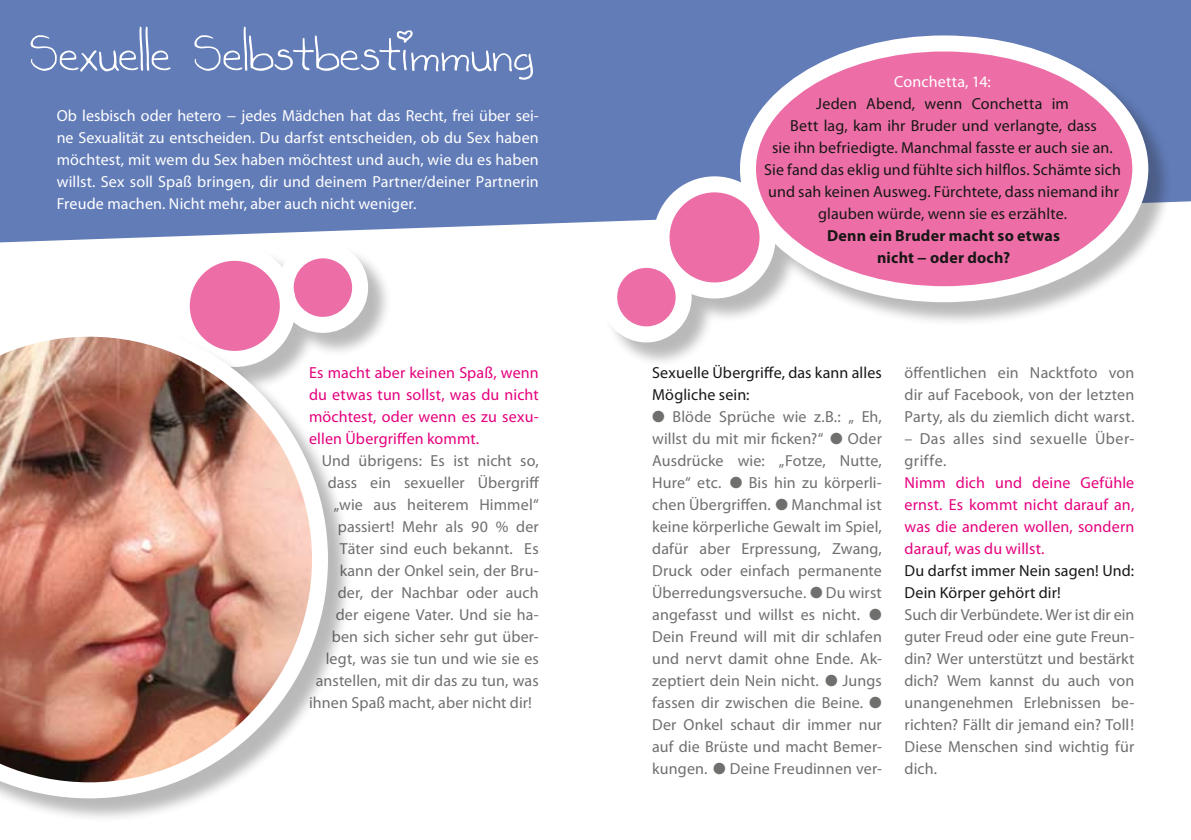
<style>
.page{position:relative;width:1191px;height:840px;background:#fff}
.page>*{position:absolute;margin:0;border:0;box-sizing:border-box;transform-origin:0 0}
.t1{font:72px "Kaileen";letter-spacing:-.01em;color:#fff}
.t2{font:16px/22px "Myriad Pro";letter-spacing:.01em;color:#6f6f6e;text-align:justify}
.t3{font:16px/22px "Myriad Pro";letter-spacing:.01em;color:#181716}
.t4{font:16px/22px "Myriad Pro";letter-spacing:.01em;color:#fff;text-align:justify}
.t5{font:16px/22px "Myriad Pro";letter-spacing:.01em;color:#e5007d;text-align:justify}
.t6{font:700 16px/22px "Myriad Pro";letter-spacing:.015em;color:#181716;text-align:center}
.t7{font:16px/22px "Myriad Pro";letter-spacing:.03em;color:#6f6f6e}
</style>
<div class="page">
<div style="left:0;top:0;width:1191px;height:242px;background:#627cb8"></div>
<div style="left:604px;top:38px;width:568px;height:329px;background:#181716;opacity:.3"></div>
<svg style="left:609px;top:260px;width:74px;height:74px;background:#ef82b2"></svg>
<div style="left:601px;top:252px;width:90px;height:90px;border:16px solid #fff;border-radius:50%"></div>
<div style="left:661px;top:184px;width:106px;height:106px;background:#ed6ea6;border-radius:50%"></div>
<div style="left:653px;top:176px;width:122px;height:122px;border:16px solid #fff;border-radius:50%"></div>
<div style="left:748px;top:43px;width:392px;height:251px;background:#ed6ea6;border-radius:50%"></div>
<div style="left:740px;top:35px;width:408px;height:267px;border:16px solid #fff;border-radius:50%"></div>
<div style="left:177px;top:245px;width:216px;height:146px;background:#181716;opacity:.3"></div>
<svg style="left:286px;top:250px;width:74px;height:75px;background:#ef85b4"></svg>
<div style="left:278px;top:242px;width:90px;height:91px;border:16px solid #fff;border-radius:50%"></div>
<div style="left:182px;top:253px;width:106px;height:106px;background:#ed6ea6;border-radius:50%"></div>
<div style="left:174px;top:245px;width:122px;height:122px;border:16px solid #fff;border-radius:50%"></div>
<div style="left:0;top:323px;width:353px;height:499px;background:#181716;opacity:.3"></div>
<img style="left:0;top:320px;width:328px;height:477px">
<h1 class="t1" style="left:28px;top:1px;width:508px">Sexuelle Selbstbestimmung</h1>
<p class="t4" style="left:57px;top:105px;width:483px">Ob lesbisch oder hetero − jedes Mädchen hat das Recht, frei über sei&shy;ne Sexualität zu entscheiden. Du darfst entscheiden, ob du Sex haben möchtest, mit wem du Sex haben möchtest und auch, wie du es haben willst. Sex soll Spaß bringen, dir und deinem Partner/deiner Partnerin Freude machen. Nicht mehr, aber auch nicht weniger.</p>
<p class="t5" style="left:309px;top:361px;width:231px">Es macht aber keinen Spaß, wenn du etwas tun sollst, was du nicht möchtest, oder wenn es zu sexu&shy;ellen Übergriffen kommt.</p>
<p class="t2" style="left:322px;top:449px;width:219px">Und übrigens: Es ist nicht so,</p>
<p class="t2" style="left:328px;top:471px;width:213px">dass ein sexueller Übergriff</p>
<p class="t2" style="left:334px;top:493px;width:207px">„wie aus heiterem Himmel“</p>
<p class="t2" style="left:338px;top:515px;width:202px">passiert! Mehr als 90 % der</p>
<p class="t2" style="left:340px;top:537px;width:201px">Täter sind euch bekannt. Es</p>
<p class="t2" style="left:340px;top:559px;width:201px">kann der Onkel sein, der Bru-</p>
<p class="t2" style="left:338px;top:581px;width:203px">der, der Nachbar oder auch</p>
<p class="t2" style="left:336px;top:603px;width:205px">der eigene Vater. Und sie ha-</p>
<p class="t2" style="left:332px;top:625px;width:209px">ben sich sicher sehr gut über-</p>
<p class="t2" style="left:326px;top:647px;width:215px">legt, was sie tun und wie sie es</p>
<p class="t2" style="left:316px;top:669px;width:224px">anstellen, mit dir das zu tun, was</p>
<p class="t2" style="left:309px;top:691px;width:224px">ihnen Spaß macht, aber nicht dir!</p>
<p class="t4" style="left:894px;top:70px;width:98px">Conchetta, 14:</p>
<p class="t3" style="left:764px;top:92px;width:358px;text-align:center">Jeden Abend, wenn Conchetta im<br>Bett lag, kam ihr Bruder und verlangte, dass<br>sie ihn befriedigte. Manchmal fasste er auch sie an.<br>Sie fand das eklig und fühlte sich hilflos. Schämte sich und sah keinen Ausweg. Fürchtete, dass niemand ihr glauben würde, wenn sie es erzählte.</p>
<p class="t6" style="left:827px;top:224px;width:235px">Denn ein Bruder macht so etwas nicht − oder doch?</p>
<p class="t3" style="left:652px;top:361px;width:231px">Sexuelle Übergriffe, das kann alles<br>Mögliche sein:</p>
<p class="t2" style="left:652px;top:405px;width:231px">● Blöde Sprüche wie z.B.: „ Eh, willst du mit mir ficken?“ ● Oder Ausdrücke wie: „Fotze, Nutte, Hure“ etc. ● Bis hin zu körperli&shy;chen Übergriffen. ● Manchmal ist keine körperliche Gewalt im Spiel, dafür aber Erpressung, Zwang, Druck oder einfach permanente Überredungsversuche. ● Du wirst angefasst und willst es nicht. ● Dein Freund will mit dir schlafen und nervt damit ohne Ende. Ak&shy;zeptiert dein Nein nicht. ● Jungs fassen dir zwischen die Beine. ● Der Onkel schaut dir immer nur auf die Brüste und macht Bemer&shy;kungen. ● Deine Freudinnen ver-</p>
<p class="t2" style="left:904px;top:361px;width:231px">öffentlichen ein Nacktfoto von dir auf Facebook, von der letzten Party, als du ziemlich dicht warst.</p>
<p class="t7" style="left:904px;top:427px;width:231px">– Das alles sind sexuelle Über&shy;griffe.</p>
<p class="t5" style="left:904px;top:471px;width:231px">Nimm dich und deine Gefühle ernst. Es kommt nicht darauf an, was die anderen wollen, sondern darauf, was du willst.</p>
<p class="t3" style="left:904px;top:559px;width:231px">Du darfst immer Nein sagen! Und:<br>Dein Körper gehört dir!</p>
<p class="t2" style="left:904px;top:603px;width:231px">Such dir Verbündete. Wer ist dir ein guter Freud oder eine gute Freun&shy;din? Wer unterstützt und bestärkt dich? Wem kannst du auch von unangenehmen Erlebnissen be&shy;richten? Fällt dir jemand ein? Toll!<br>Diese Menschen sind wichtig für dich.</p>
</div>
